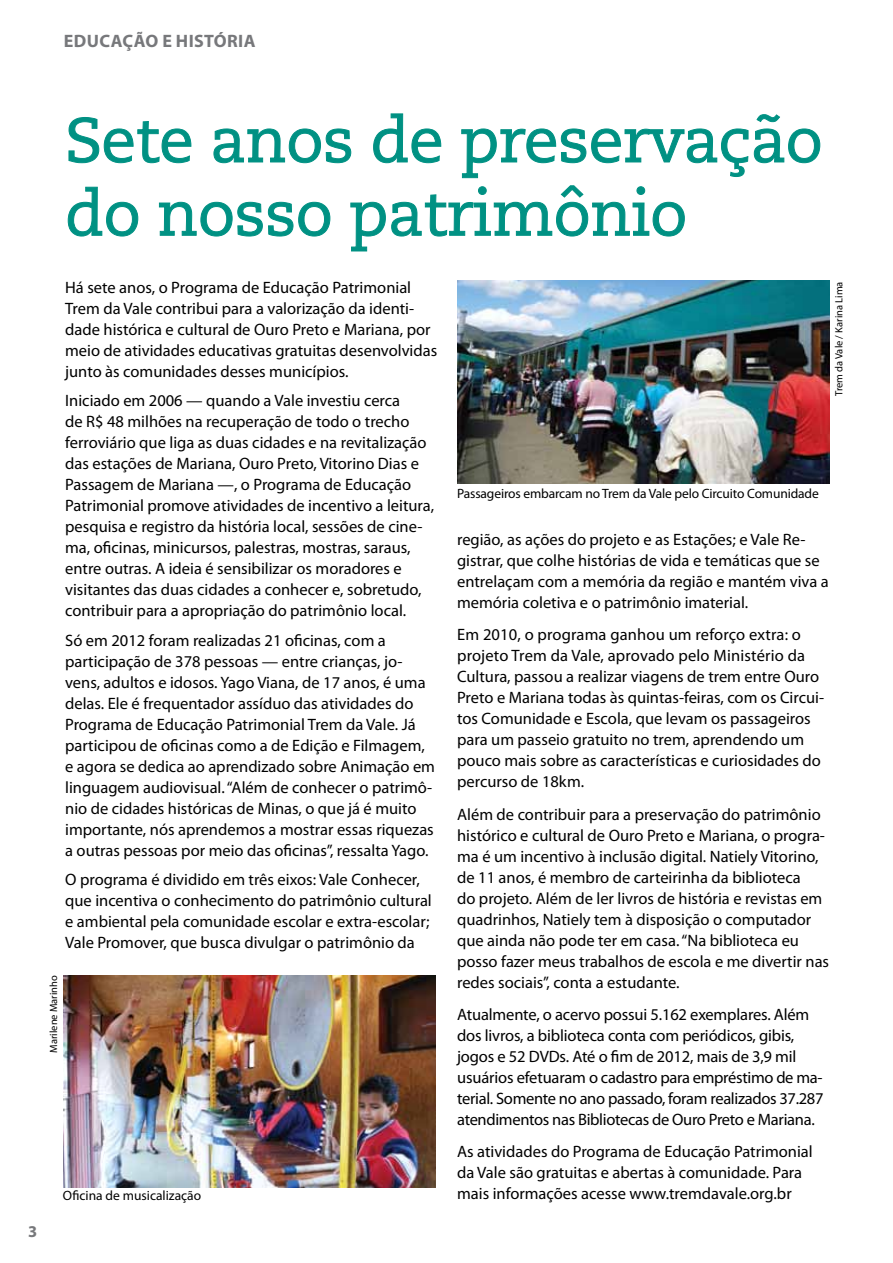
<style>
.page{position:relative;width:893px;height:1263px;background:#fff}
.page>*{position:absolute;margin:0;border:0;box-sizing:border-box;transform-origin:0 0}
.t1{font:62.55px/73.3px "PMN Caecilia 55 Roman";letter-spacing:-.01em;color:#009183}
.t2{font:700 18px "Myriad Pro";letter-spacing:.02em;color:#77787b}
.t3{font:16.5px/21px "Myriad Pro";color:#000}
.t4{font:700 16.5px "Myriad Pro";color:#77787b}
.t5{font:13.5px "Myriad Pro";letter-spacing:-.01em;color:#000}
.t6{font:10.5px "Myriad Pro";color:#000}
</style>
<div class="page">
<svg style="left:67px;top:113px;width:754px;height:139px"></svg>
<img style="left:457px;top:280px;width:373px;height:203px">
<img style="left:63px;top:975px;width:372px;height:212px">
<p class="t2" style="left:64px;top:29px;width:191px">EDUCAÇÃO E HISTÓRIA</p>
<p class="t4" style="left:28px;top:1221px;width:11px">3</p>
<h1 class="t1" style="left:65px;top:105px;width:759px">Sete anos de preservação do nosso patrimônio</h1>
<p class="t3" style="left:65px;top:276px;width:374px">Há sete anos, o Programa de Educação Patrimonial Trem da Vale contribui para a valorização da identi&shy;dade histórica e cultural de Ouro Preto e Mariana, por meio de atividades educativas gratuitas desenvolvidas junto às comunidades desses municípios.</p>
<p class="t3" style="left:65px;top:390px;width:371px">Iniciado em 2006 — quando a Vale investiu cerca<br>de R$ 48 milhões na recuperação de todo o trecho ferroviário que liga as duas cidades e na revitalização das estações de Mariana, Ouro Preto, Vitorino Dias e Passagem de Mariana —, o Programa de Educação Patrimonial promove atividades de incentivo a leitura, pesquisa e registro da história local, sessões de cine&shy;ma, oficinas, minicursos, palestras, mostras, saraus, entre outras. A ideia é sensibilizar os moradores e visitantes das duas cidades a conhecer e, sobretudo, contribuir para a apropriação do patrimônio local.</p>
<p class="t3" style="left:65px;top:629px;width:371px">Só em 2012 foram realizadas 21 oficinas, com a participação de 378 pessoas — entre crianças, jo&shy;vens, adultos e idosos. Yago Viana, de 17 anos, é uma delas. Ele é frequentador assíduo das atividades do Programa de Educação Patrimonial Trem da Vale. Já participou de oficinas como a de Edição e Filmagem, e agora se dedica ao aprendizado sobre Animação em linguagem audiovisual. “Além de conhecer o patrimô&shy;nio de cidades históricas de Minas, o que já é muito importante, nós aprendemos a mostrar essas riquezas a outras pessoas por meio das oficinas”, ressalta Yago.</p>
<p class="t3" style="left:65px;top:869px;width:368px">O programa é dividido em três eixos: Vale Conhecer, que incentiva o conhecimento do patrimônio cultural e ambiental pela comunidade escolar e extra-escolar; Vale Promover, que busca divulgar o patrimônio da</p>
<p class="t6" style="left:832px;top:396px;width:116px;rotate:-90deg">Trem da Vale / Karina Lima</p>
<p class="t5" style="left:457px;top:485px;width:363px">Passageiros embarcam no Trem da Vale pelo Circuito Comunidade</p>
<p class="t3" style="left:457px;top:529px;width:373px">região, as ações do projeto e as Estações; e Vale Re&shy;gistrar, que colhe histórias de vida e temáticas que se entrelaçam com a memória da região e mantém viva a memória coletiva e o patrimônio imaterial.</p>
<p class="t3" style="left:457px;top:624px;width:368px">Em 2010, o programa ganhou um reforço extra: o projeto Trem da Vale, aprovado pelo Ministério da Cultura, passou a realizar viagens de trem entre Ouro Preto e Mariana todas às quintas-feiras, com os Circui&shy;tos Comunidade e Escola, que levam os passageiros para um passeio gratuito no trem, aprendendo um pouco mais sobre as características e curiosidades do percurso de 18km.</p>
<p class="t3" style="left:457px;top:803px;width:374px">Além de contribuir para a preservação do patrimônio histórico e cultural de Ouro Preto e Mariana, o progra&shy;ma é um incentivo à inclusão digital. Natiely Vitorino, de 11 anos, é membro de carteirinha da biblioteca<br>do projeto. Além de ler livros de história e revistas em quadrinhos, Natiely tem à disposição o computador que ainda não pode ter em casa. “Na biblioteca eu posso fazer meus trabalhos de escola e me divertir nas redes sociais”, conta a estudante.</p>
<p class="t3" style="left:457px;top:1003px;width:368px">Atualmente, o acervo possui 5.162 exemplares. Além dos livros, a biblioteca conta com periódicos, gibis, jogos e 52 DVDs. Até o fim de 2012, mais de 3,9 mil usuários efetuaram o cadastro para empréstimo de ma&shy;terial. Somente no ano passado, foram realizados 37.287 atendimentos nas Bibliotecas de Ouro Preto e Mariana.</p>
<p class="t3" style="left:457px;top:1141px;width:357px">As atividades do Programa de Educação Patrimonial da Vale são gratuitas e abertas à comunidade. Para mais informações acesse www.tremdavale.org.br</p>
<p class="t6" style="left:47px;top:1053px;width:79px;rotate:-90deg">Marilene Marinho</p>
<p class="t5" style="left:63px;top:1187px;width:140px">Oficina de musicalização</p>
</div>
